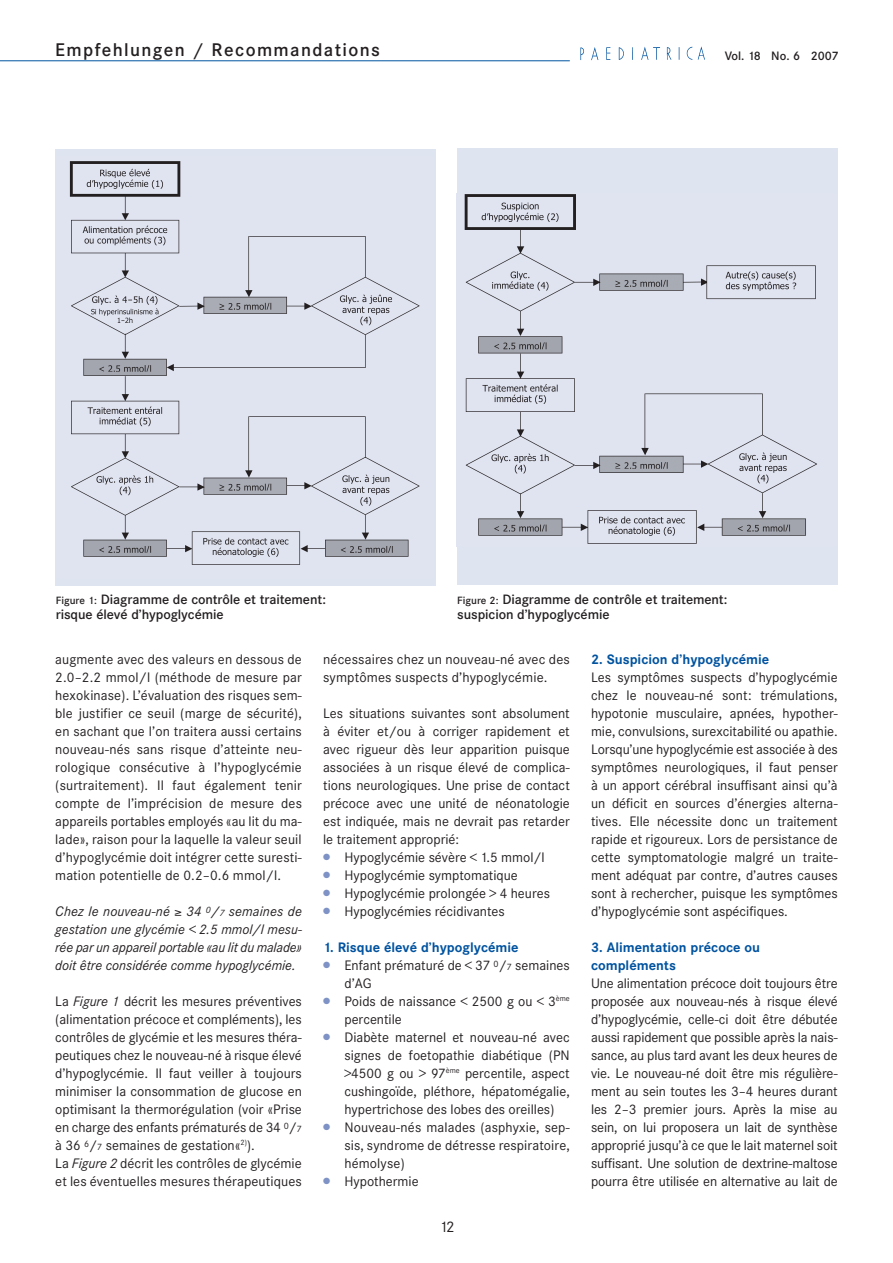
<style>
.page{position:relative;width:893px;height:1263px;background:#fff}
.page>*{position:absolute;margin:0;border:0;box-sizing:border-box;transform-origin:0 0}
.t1{font:500 18px "Corporate SBQ";letter-spacing:.075em;color:#231f20}
.t2{font:15px "Corporate SBQ";color:#231f20}
.t3{font:13.5px/18px "Corporate SBQ";color:#231f20;text-align:justify}
.t4{font:italic 13.5px/18px "Corporate SBQ";color:#231f20;text-align:justify}
.t5{font:700 13.5px/18px "Corporate SBQ";color:#0153a0}
.t6{font:500 13.35px/14.9px "Corporate SBQ";letter-spacing:-.01em;color:#231f20}
.t7{font:500 12px "Corporate SBQ";color:#231f20}
.s1{font-size:10.35px}
.s2{font-size:9px}
.s3{font-style:italic}
.s4{color:#7e92c6}
</style>
<div class="page">
<img style="left:580px;top:47px;width:125px;height:14px">
<hr style="left:0;top:60px;width:570px;height:1px;background:#0153a0">
<div style="left:55px;top:149px;width:381px;height:436px;background:#dfe4f1"></div>
<img style="left:69px;top:161px;width:351px;height:404px">
<div style="left:457px;top:149px;width:380px;height:436px;background:#dfe4f1"></div>
<img style="left:464px;top:194px;width:353px;height:350px">
<h1 class="t1" style="left:55px;top:38px;width:326px">Empfehlungen / Recommandations</h1>
<p class="t7" style="left:725px;top:49px;width:116px">Vol. 18 No. 6 2007</p>
<p class="t6" style="left:56px;top:592px;width:272px"><span class="s1">Figure 1:</span> Diagramme de contrôle et traitement: risque élevé d’hypoglycémie</p>
<p class="t6" style="left:457px;top:592px;width:272px"><span class="s1">Figure 2:</span> Diagramme de contrôle et traitement: suspicion d’hypoglycémie</p>
<p class="t3" style="left:55px;top:650px;width:248px">augmente avec des valeurs en dessous de 2.0–2.2 mmol/l (méthode de mesure par hexokinase). L’évaluation des risques sem&shy;ble justifier ce seuil (marge de sécurité), en sachant que l’on traitera aussi certains nouveau-nés sans risque d’atteinte neu&shy;rologique consécutive à l’hypoglycémie (surtraitement). Il faut également tenir compte de l’imprécision de mesure des appareils portables employés «au lit du ma&shy;lade», raison pour la laquelle la valeur seuil d’hypoglycémie doit intégrer cette suresti&shy;mation potentielle de 0.2–0.6 mmol/l.</p>
<p class="t4" style="left:55px;top:902px;width:248px">Chez le nouveau-né ≥ 34 <sup>0</sup>/<span class="s2">7</span> semaines de gestation une glycémie &lt; 2.5 mmol/l mesu&shy;rée par un appareil portable «au lit du malade» doit être considérée comme hypoglycémie.</p>
<p class="t3" style="left:55px;top:992px;width:248px;text-align:left">La <span class="s3">Figure 1</span> décrit les mesures préventives (alimentation précoce et compléments), les contrôles de glycémie et les mesures théra&shy;peutiques chez le nouveau-né à risque élevé d’hypoglycémie. Il faut veiller à toujours minimiser la consommation de glucose en optimisant la thermorégulation (voir «Prise en charge des enfants prématurés de 34 <sup>0</sup>/<span class="s2">7 </span>à 36 <sup>6</sup>/<span class="s2">7</span> semaines de gestation«<sup>2)</sup>).<br>La <span class="s3">Figure 2</span> décrit les contrôles de glycémie et les éventuelles mesures thérapeutiques</p>
<p class="t3" style="left:323px;top:650px;width:248px">nécessaires chez un nouveau-né avec des symptômes suspects d’hypoglycémie.</p>
<p class="t3" style="left:323px;top:704px;width:248px">Les situations suivantes sont absolument à éviter et/ou à corriger rapidement et avec rigueur dès leur apparition puisque associées à un risque élevé de complica&shy;tions neurologiques. Une prise de contact précoce avec une unité de néonatologie est indiquée, mais ne devrait pas retarder le traitement approprié:</p>
<p class="t3" style="left:323px;top:848px;width:223px"><span class="s4">●</span> Hypoglycémie sévère &lt; 1.5 mmol/l</p>
<p class="t3" style="left:323px;top:866px;width:196px"><span class="s4">●</span> Hypoglycémie symptomatique</p>
<p class="t3" style="left:323px;top:884px;width:228px"><span class="s4">●</span> Hypoglycémie prolongée &gt; 4 heures</p>
<p class="t3" style="left:323px;top:902px;width:183px"><span class="s4">●</span> Hypoglycémies récidivantes</p>
<p class="t5" style="left:323px;top:938px;width:197px">1. Risque élevé d’hypoglycémie</p>
<p class="t3" style="left:344px;top:956px;width:227px;text-indent:-21px"><span class="s4">●</span> Enfant prématuré de &lt; 37 <sup>0</sup>/<span class="s2">7</span> semaines d’AG</p>
<p class="t3" style="left:344px;top:992px;width:227px;text-indent:-21px"><span class="s4">●</span> Poids de naissance &lt; 2500 g ou &lt; 3<sup>ème </sup>percentile</p>
<p class="t3" style="left:344px;top:1028px;width:227px;text-indent:-21px"><span class="s4">●</span> Diabète maternel et nouveau-né avec signes de foetopathie diabétique (PN &gt;4500 g ou &gt; 97<sup>ème</sup> percentile, aspect cushingoïde, pléthore, hépatomégalie, hypertrichose des lobes des oreilles)</p>
<p class="t3" style="left:344px;top:1118px;width:227px;text-indent:-21px"><span class="s4">●</span> Nouveau-nés malades (asphyxie, sep&shy;sis, syndrome de détresse respiratoire, hémolyse)</p>
<p class="t3" style="left:323px;top:1172px;width:97px"><span class="s4">●</span> Hypothermie</p>
<p class="t2" style="left:439px;top:1218px;width:17px">12</p>
<p class="t5" style="left:591px;top:650px;width:180px">2. Suspicion d’hypoglycémie</p>
<p class="t3" style="left:591px;top:668px;width:248px">Les symptômes suspects d’hypoglycémie chez le nouveau-né sont: trémulations, hypotonie musculaire, apnées, hypother&shy;mie, convulsions, surexcitabilité ou apathie.<br>Lorsqu’une hypoglycémie est associée à des symptômes neurologiques, il faut penser à un apport cérébral insuffisant ainsi qu’à un déficit en sources d’énergies alterna&shy;tives. Elle nécessite donc un traitement rapide et rigoureux. Lors de persistance de cette symptomatologie malgré un traite&shy;ment adéquat par contre, d’autres causes sont à rechercher, puisque les symptômes d’hypoglycémie sont aspécifiques.</p>
<p class="t5" style="left:591px;top:938px;width:171px">3. Alimentation précoce ou compléments</p>
<p class="t3" style="left:591px;top:974px;width:248px">Une alimentation précoce doit toujours être proposée aux nouveau-nés à risque élevé d’hypoglycémie, celle-ci doit être débutée aussi rapidement que possible après la nais&shy;sance, au plus tard avant les deux heures de vie. Le nouveau-né doit être mis régulière&shy;ment au sein toutes les 3–4 heures durant les 2–3 premier jours. Après la mise au sein, on lui proposera un lait de synthèse approprié jusqu’à ce que le lait maternel soit suffisant. Une solution de dextrine-maltose pourra être utilisée en alternative au lait de</p>
</div>
